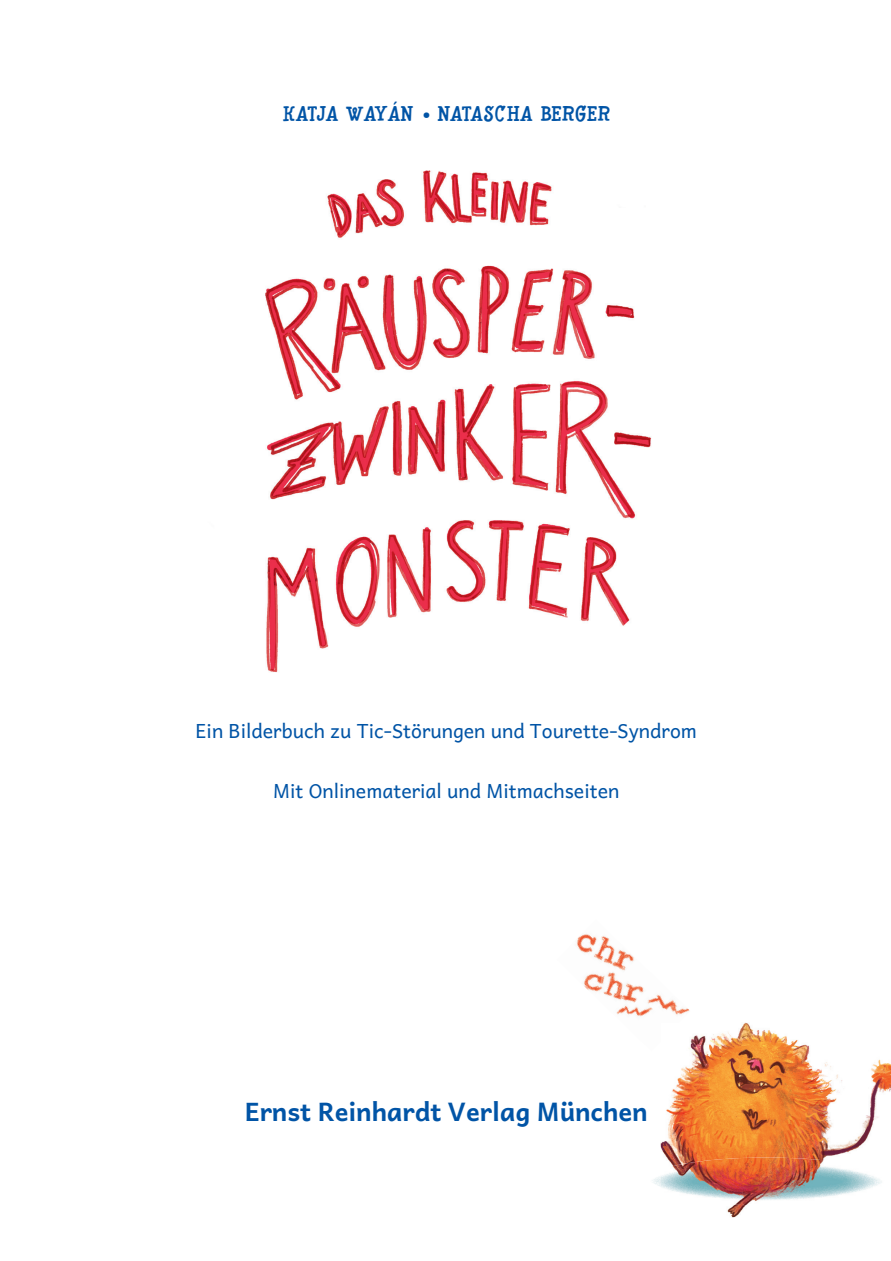
<style>
.page{position:relative;width:891px;height:1261px;background:#fff}
.page>*{position:absolute;margin:0;border:0;box-sizing:border-box;transform-origin:0 0}
.t1{font:700 25.5px "Andika New Basic";letter-spacing:-.005em;color:#0154a6}
.t2{font:19.5px "Andika New Basic";color:#0154a6}
.t3{font:700 19.5px "Carneval";color:#0154a6}
.s1{font-family:"Linotype Aroma";font-weight:600}
</style>
<div class="page">
<img style="left:661px;top:1022px;width:230px;height:195px">
<img style="left:661px;top:1157px;width:228px;height:48px">
<img style="left:576px;top:934px;width:114px;height:117px">
<img style="left:661px;top:1022px;width:18px;height:19px">
<img style="left:265px;top:170px;width:387px;height:502px">
<p class="t3" style="left:285px;top:100px;width:328px">KATJA WAYÁN <span class="s1">•</span> NATASCHA BERGER</p>
<p class="t2" style="left:196px;top:713px;width:503px">Ein Bilderbuch zu Tic-Störungen und Tourette-Syndrom</p>
<p class="t2" style="left:273px;top:773px;width:348px">Mit Onlinematerial und Mitmachseiten</p>
<h1 class="t1" style="left:245px;top:1088px;width:404px">Ernst Reinhardt Verlag München</h1>
</div>
